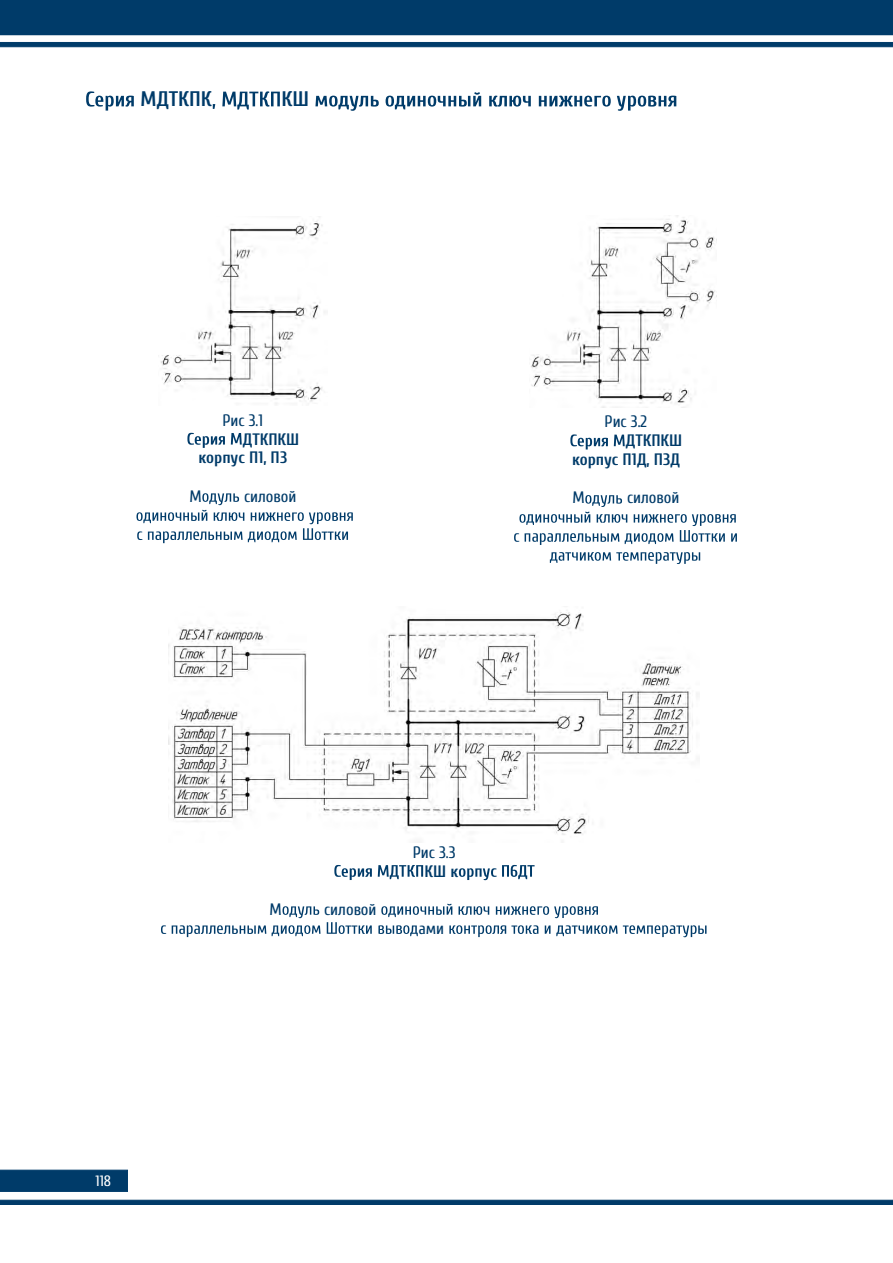
<style>
.page{position:relative;width:893px;height:1263px;background:#fff}
.page>*{position:absolute;margin:0;border:0;box-sizing:border-box;transform-origin:0 0}
.t1{font:700 21px "Cuprum";color:#003b69}
.t2{font:16.5px "Cuprum";color:#003b69}
.t3{font:700 16.5px/18.9px "Cuprum";color:#003b69}
.t4{font:15px "Cuprum";color:#fff}
</style>
<div class="page">
<div style="left:0;top:0;width:893px;height:35px;background:#003b69"></div>
<svg style="left:0;top:42px;width:893px;height:5px;background:#033d6b"></svg>
<svg style="left:0;top:1200px;width:893px;height:5px;background:#033d6a"></svg>
<div style="left:0;top:1170px;width:128px;height:21px;background:#003b69"></div>
<svg style="left:86px;top:91px;width:48px;height:20px"></svg>
<svg style="left:213px;top:91px;width:67px;height:19px"></svg>
<svg style="left:315px;top:92px;width:361px;height:19px"></svg>
<img style="left:160px;top:220px;width:165px;height:185px">
<img style="left:531px;top:216px;width:184px;height:191px">
<svg style="left:187px;top:433px;width:55px;height:15px"></svg>
<svg style="left:136px;top:493px;width:217px;height:50px"></svg>
<svg style="left:570px;top:434px;width:55px;height:15px"></svg>
<svg style="left:514px;top:495px;width:223px;height:50px"></svg>
<svg style="left:550px;top:552px;width:150px;height:12px"></svg>
<img style="left:169px;top:612px;width:529px;height:223px">
<svg style="left:334px;top:865px;width:89px;height:15px"></svg>
<svg style="left:459px;top:865px;width:76px;height:15px"></svg>
<svg style="left:381px;top:903px;width:108px;height:14px"></svg>
<svg style="left:496px;top:906px;width:102px;height:12px"></svg>
<svg style="left:161px;top:906px;width:211px;height:31px"></svg>
<svg style="left:378px;top:925px;width:40px;height:11px"></svg>
<svg style="left:449px;top:925px;width:101px;height:12px"></svg>
<svg style="left:556px;top:925px;width:150px;height:12px"></svg>
<p class="t1" style="left:141px;top:88px;width:73px">МДТКПК</p>
<p class="t1" style="left:282px;top:88px;width:29px">КШ</p>
<p class="t2" style="left:222px;top:411px;width:42px">Рис 3.1</p>
<p class="t3" style="left:199px;top:430px;width:102px;text-indent:44px">ДТКПКШ корпус П1, П3</p>
<p class="t2" style="left:189px;top:487px;width:14px">М</p>
<p class="t2" style="left:244px;top:487px;width:54px">силовой</p>
<p class="t2" style="left:605px;top:412px;width:44px">Рис 3.2</p>
<p class="t3" style="left:572px;top:431px;width:112px;text-align:right">ДТКПКШ<br>корпус П1Д, П3Д</p>
<p class="t2" style="left:572px;top:489px;width:14px">М</p>
<p class="t2" style="left:627px;top:489px;width:54px">силовой</p>
<p class="t4" style="left:96px;top:1172px;width:17px">118</p>
<p class="t2" style="left:270px;top:900px;width:14px">М</p>
<p class="t2" style="left:324px;top:900px;width:54px">силовой</p>
<p class="t2" style="left:413px;top:843px;width:44px">Рис 3.3</p>
<p class="t3" style="left:425px;top:862px;width:35px">КШ к</p>
<p class="t2" style="left:418px;top:919px;width:27px">ами</p>
</div>
